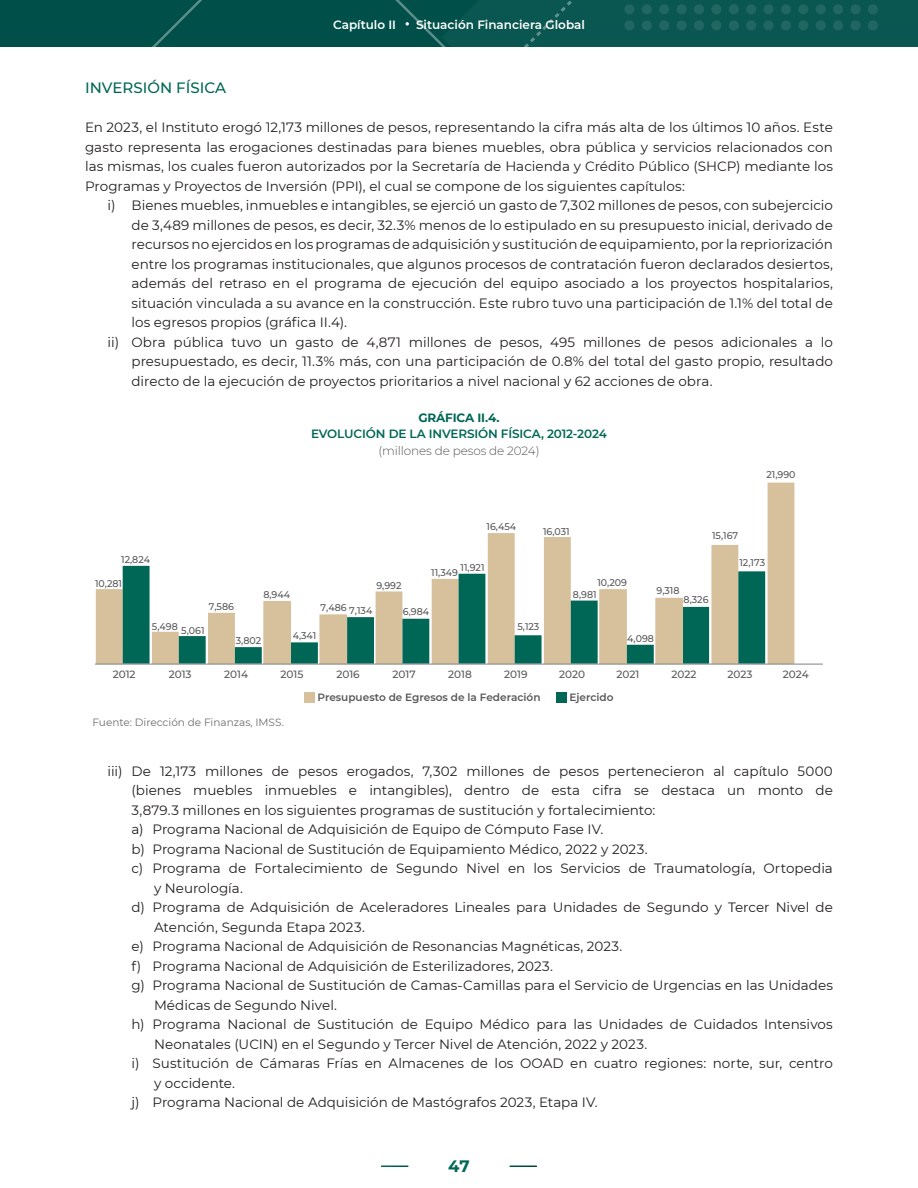
<style>
.page{position:relative;width:918px;height:1188px;background:#fff}
.page>*{position:absolute;margin:0;border:0;box-sizing:border-box;transform-origin:0 0}
.t1{font:700 16.5px "Montserrat";color:#006756}
.SUBTITULOS_2024{font:500 15px "Montserrat";color:#006756}
.inciso_1_2023{font:13.5px/19.5px "Montserrat";color:#231f20;text-align:justify}
.inciso_2_2023{font:13.5px/19.5px "Montserrat";color:#231f20}
.Txt_mon_9_Regular_si{font:13.5px/19.5px "Montserrat";color:#231f20;text-align:justify}
.Titulo_de_cuadros_y{font:600 12px "Montserrat";letter-spacing:-.01em;color:#006756}
.t2{font:600 12px "Montserrat";color:#fff}
.Cuadros_titulo_gris{font:300 12px "Montserrat";letter-spacing:-.01em;color:#57585a}
.Cuadro_I_I_y_Grafica{font:700 12px "Montserrat";letter-spacing:-.01em;color:#006756}
.t3{font:500 10.5px "Montserrat";letter-spacing:-.005em;color:#57585a}
.t4{font:600 10.5px "Montserrat";color:#57585a}
.Fuente_llamadas_cuad{font:10.5px "Montserrat";color:#6c6d70}
.t5{font:500 9.75px "Montserrat";color:#57585a}
</style>
<div class="page">
<svg style="left:0;top:0;width:918px;height:47px;background:#07544e"></svg>
<svg style="left:382px;top:1166px;width:26px;height:1px"></svg>
<svg style="left:510px;top:1166px;width:26px;height:1px"></svg>
<svg style="left:96px;top:483px;width:698px;height:181px"></svg>
<svg style="left:123px;top:566px;width:642px;height:98px"></svg>
<hr style="left:95px;top:664px;width:728px;height:1px;background:#808285">
<div style="left:304px;top:692px;width:11px;height:11px;background:#d6c19c"></div>
<div style="left:556px;top:692px;width:11px;height:11px;background:#006756"></div>
<p class="t2" style="left:333px;top:16px;width:65px">Capítulo II</p>
<p class="t2" style="left:416px;top:16px;width:170px">Situación Financiera Global</p>
<p class="SUBTITULOS_2024" style="left:85px;top:77px;width:143px">INVERSIÓN FÍSICA</p>
<p class="Txt_mon_9_Regular_si" style="left:85px;top:117px;width:749px">En 2023, el Instituto erogó 12,173 millones de pesos, representando la cifra más alta de los últimos 10 años. Este gasto representa las erogaciones destinadas para bienes muebles, obra pública y servicios relacionados con las mismas, los cuales fueron autorizados por la Secretaría de Hacienda y Crédito Público (SHCP) mediante los Programas y Proyectos de Inversión (PPI), el cual se compone de los siguientes capítulos:</p>
<p class="inciso_1_2023" style="left:132px;top:195px;width:703px;text-indent:-24px">i) Bienes muebles, inmuebles e intangibles, se ejerció un gasto de 7,302 millones de pesos, con subejercicio de 3,489 millones de pesos, es decir, 32.3% menos de lo estipulado en su presupuesto inicial, derivado de recursos no ejercidos en los programas de adquisición y sustitución de equipamiento, por la repriorización entre los programas institucionales, que algunos procesos de contratación fueron declarados desiertos, además del retraso en el programa de ejecución del equipo asociado a los proyectos hospitalarios, situación vinculada a su avance en la construcción. Este rubro tuvo una participación de 1.1% del total de los egresos propios (gráfica II.4).</p>
<p class="inciso_1_2023" style="left:132px;top:331px;width:703px;text-indent:-24px">ii) Obra pública tuvo un gasto de 4,871 millones de pesos, 495 millones de pesos adicionales a lo presupuestado, es decir, 11.3% más, con una participación de 0.8% del total del gasto propio, resultado directo de la ejecución de proyectos prioritarios a nivel nacional y 62 acciones de obra.</p>
<p class="Cuadro_I_I_y_Grafica" style="left:418px;top:409px;width:83px">GRÁFICA II.4.</p>
<p class="Titulo_de_cuadros_y" style="left:311px;top:425px;width:297px">EVOLUCIÓN DE LA INVERSIÓN FÍSICA, 2012-2024</p>
<p class="Cuadros_titulo_gris" style="left:378px;top:442px;width:163px">(millones de pesos de 2024)</p>
<p class="t5" style="left:121px;top:553px;width:30px">12,824</p>
<p class="t5" style="left:95px;top:577px;width:29px">10,281</p>
<p class="t5" style="left:209px;top:600px;width:27px">7,586</p>
<p class="t5" style="left:263px;top:587px;width:28px">8,944</p>
<p class="t5" style="left:487px;top:520px;width:31px">16,454</p>
<p class="t5" style="left:376px;top:578px;width:27px">9,992</p>
<p class="t5" style="left:461px;top:561px;width:25px">11,921</p>
<p class="t5" style="left:431px;top:566px;width:28px">11,349</p>
<p class="t5" style="left:321px;top:601px;width:28px">7,486</p>
<p class="t5" style="left:349px;top:604px;width:25px">7,134</p>
<p class="t5" style="left:403px;top:605px;width:28px">6,984</p>
<p class="t5" style="left:543px;top:524px;width:28px">16,031</p>
<p class="t5" style="left:597px;top:575px;width:31px">10,209</p>
<p class="t5" style="left:573px;top:587px;width:25px">8,981</p>
<p class="t5" style="left:712px;top:529px;width:28px">15,167</p>
<p class="t5" style="left:767px;top:467px;width:31px">21,990</p>
<p class="t5" style="left:657px;top:584px;width:25px">9,318</p>
<p class="t5" style="left:684px;top:593px;width:26px">8,326</p>
<p class="t5" style="left:739px;top:556px;width:27px">12,173</p>
<p class="t5" style="left:152px;top:619px;width:27px">5,498</p>
<p class="t5" style="left:181px;top:624px;width:25px">5,061</p>
<p class="t5" style="left:236px;top:634px;width:27px">3,802</p>
<p class="t5" style="left:293px;top:629px;width:25px">4,341</p>
<p class="t5" style="left:517px;top:620px;width:23px">5,123</p>
<p class="t5" style="left:627px;top:631px;width:28px">4,098</p>
<p class="t3" style="left:113px;top:667px;width:24px">2012</p>
<p class="t3" style="left:169px;top:667px;width:24px">2013</p>
<p class="t3" style="left:224px;top:667px;width:25px">2014</p>
<p class="t3" style="left:281px;top:667px;width:24px">2015</p>
<p class="t3" style="left:336px;top:667px;width:25px">2016</p>
<p class="t3" style="left:392px;top:667px;width:25px">2017</p>
<p class="t3" style="left:448px;top:667px;width:25px">2018</p>
<p class="t3" style="left:504px;top:667px;width:25px">2019</p>
<p class="t3" style="left:559px;top:667px;width:27px">2020</p>
<p class="t3" style="left:616px;top:667px;width:24px">2021</p>
<p class="t3" style="left:671px;top:667px;width:27px">2022</p>
<p class="t3" style="left:727px;top:667px;width:27px">2023</p>
<p class="t3" style="left:783px;top:667px;width:27px">2024</p>
<p class="t4" style="left:318px;top:690px;width:224px">Presupuesto de Egresos de la Federación</p>
<p class="t4" style="left:569px;top:690px;width:46px">Ejercido</p>
<p class="Fuente_llamadas_cuad" style="left:93px;top:715px;width:193px">Fuente: Dirección de Finanzas, IMSS.</p>
<p class="inciso_1_2023" style="left:132px;top:760px;width:703px;text-indent:-24px">iii) De 12,173 millones de pesos erogados, 7,302 millones de pesos pertenecieron al capítulo 5000 (bienes muebles inmuebles e intangibles), dentro de esta cifra se destaca un monto de 3,879.3 millones en los siguientes programas de sustitución y fortalecimiento:</p>
<p class="inciso_2_2023" style="left:132px;top:819px;width:473px">a) Programa Nacional de Adquisición de Equipo de Cómputo Fase IV.</p>
<p class="inciso_2_2023" style="left:132px;top:838px;width:518px">b) Programa Nacional de Sustitución de Equipamiento Médico, 2022 y 2023.</p>
<p class="inciso_2_2023" style="left:154px;top:858px;width:680px;text-indent:-22px">c) Programa de Fortalecimiento de Segundo Nivel en los Servicios de Traumatología, Ortopedia y Neurología.</p>
<p class="inciso_2_2023" style="left:154px;top:897px;width:680px;text-indent:-22px">d) Programa de Adquisición de Aceleradores Lineales para Unidades de Segundo y Tercer Nivel de<br>Atención, Segunda Etapa 2023.</p>
<p class="inciso_2_2023" style="left:132px;top:936px;width:492px">e) Programa Nacional de Adquisición de Resonancias Magnéticas, 2023.</p>
<p class="inciso_2_2023" style="left:132px;top:955px;width:423px">f) Programa Nacional de Adquisición de Esterilizadores, 2023.</p>
<p class="inciso_2_2023" style="left:154px;top:975px;width:680px;text-indent:-22px">g) Programa Nacional de Sustitución de Camas-Camillas para el Servicio de Urgencias en las Unidades<br>Médicas de Segundo Nivel.</p>
<p class="inciso_2_2023" style="left:154px;top:1014px;width:680px;text-indent:-22px">h) Programa Nacional de Sustitución de Equipo Médico para las Unidades de Cuidados Intensivos<br>Neonatales (UCIN) en el Segundo y Tercer Nivel de Atención, 2022 y 2023.</p>
<p class="inciso_2_2023" style="left:154px;top:1053px;width:680px;text-indent:-22px">i) Sustitución de Cámaras Frías en Almacenes de los OOAD en cuatro regiones: norte, sur, centro y occidente.</p>
<p class="inciso_2_2023" style="left:132px;top:1092px;width:468px">j) Programa Nacional de Adquisición de Mastógrafos 2023, Etapa IV.</p>
<p class="t1" style="left:448px;top:1155px;width:23px">47</p>
</div>
